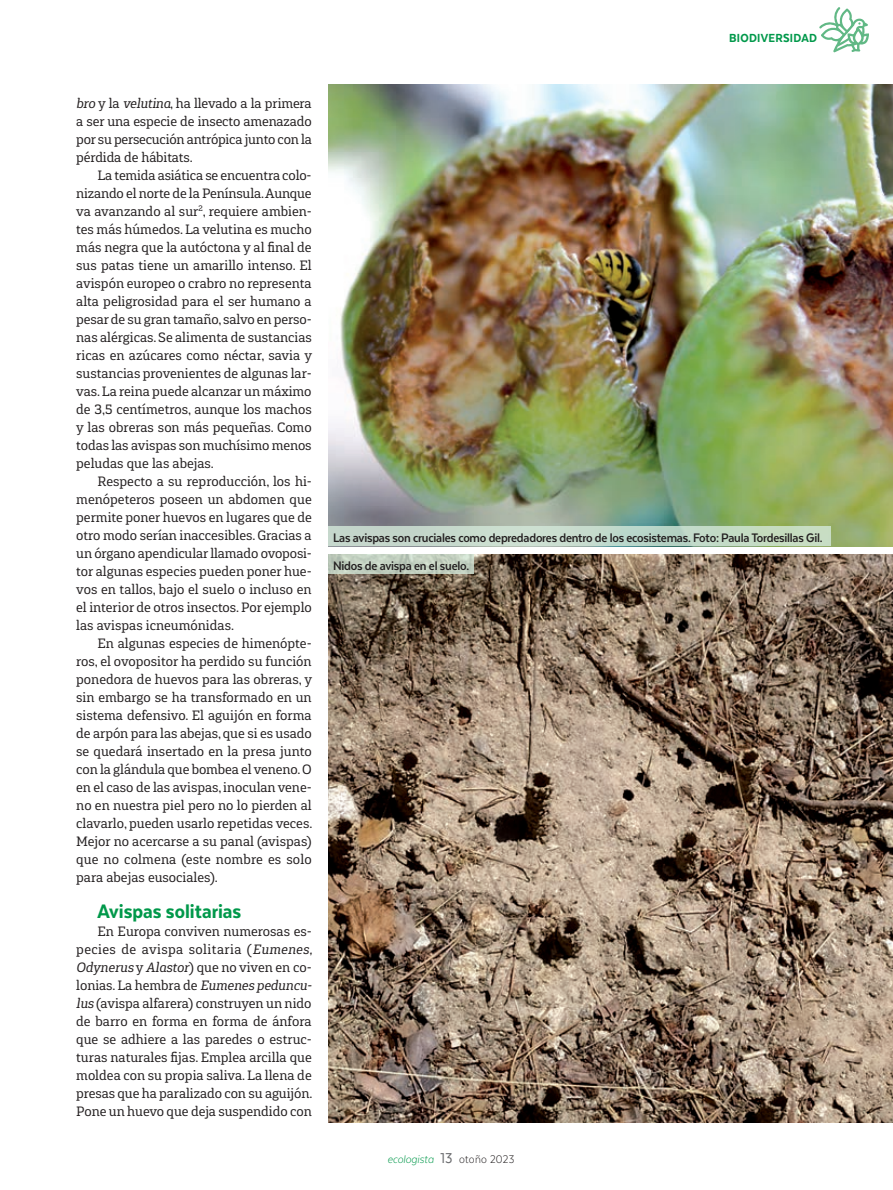
<style>
.page{position:relative;width:893px;height:1190px;background:#fff}
.page>*{position:absolute;margin:0;border:0;box-sizing:border-box;transform-origin:0 0}
.t1{font:800 22.5px "Texta Narrow";color:#00984a}
.t2{font:700 14.25px "Texta Narrow";letter-spacing:-.015em;color:#231f20}
.t3{font:13.5px/18px "Gaspo Slab";letter-spacing:-.005em;color:#231f20;text-align:justify}
.t4{font:800 13.5px "Texta Narrow";letter-spacing:.02em;color:#00984a}
.t5{font:italic 300 12.75px "Texta Narrow";color:#00984a}
.s1{font-style:italic}
.s2{font-weight:400;font-style:normal;font-size:16.5px;color:#6c6d70}
.s3{font-style:normal;color:#231f20}
</style>
<div class="page">
<svg style="left:819px;top:7px;width:49px;height:46px"></svg>
<img style="left:328px;top:85px;width:564px;height:461px">
<img style="left:328px;top:554px;width:564px;height:568px">
<svg style="left:328px;top:554px;width:146px;height:20px;background:#c1cfbf"></svg>
<svg style="left:328px;top:527px;width:502px;height:19px;background:#c4d9c9"></svg>
<p class="t4" style="left:729px;top:31px;width:89px">BIODIVERSIDAD</p>
<p class="t3" style="left:76px;top:94px;width:237px"><span class="s1">bro</span> y la <span class="s1">velutina</span>, ha llevado a la primera a ser una especie de insecto amenazado por su persecución antrópica junto con la pérdida de hábitats.</p>
<p class="t3" style="left:76px;top:166px;width:237px;text-indent:21px">La temida asiática se encuentra colo&shy;nizando el norte de la Península. Aunque va avanzando al sur<sup>2</sup>, requiere ambien&shy;tes más húmedos. La velutina es mucho más negra que la autóctona y al final de sus patas tiene un amarillo intenso. El avispón europeo o crabro no representa alta peligrosidad para el ser humano a pesar de su gran tamaño, salvo en perso&shy;nas alérgicas. Se alimenta de sustancias ricas en azúcares como néctar, savia y sustancias provenientes de algunas lar&shy;vas. La reina puede alcanzar un máximo de 3,5 centímetros, aunque los machos y las obreras son más pequeñas. Como todas las avispas son muchísimo menos peludas que las abejas.</p>
<p class="t3" style="left:76px;top:472px;width:237px;text-indent:21px">Respecto a su reproducción, los hi&shy;menópeteros poseen un abdomen que permite poner huevos en lugares que de otro modo serían inaccesibles. Gracias a un órgano apendicular llamado ovoposi&shy;tor algunas especies pueden poner hue&shy;vos en tallos, bajo el suelo o incluso en el interior de otros insectos. Por ejemplo las avispas icneumónidas.</p>
<p class="t3" style="left:76px;top:634px;width:237px;text-indent:21px">En algunas especies de himenópte&shy;ros, el ovopositor ha perdido su función ponedora de huevos para las obreras, y sin embargo se ha transformado en un sistema defensivo. El aguijón en forma de arpón para las abejas, que si es usado se quedará insertado en la presa junto con la glándula que bombea el veneno. O en el caso de las avispas, inoculan vene&shy;no en nuestra piel pero no lo pierden al clavarlo, pueden usarlo repetidas veces.<br>Mejor no acercarse a su panal (avispas) que no colmena (este nombre es solo para abejas eusociales).</p>
<h1 class="t1" style="left:97px;top:899px;width:145px">Avispas solitarias</h1>
<p class="t3" style="left:76px;top:922px;width:237px;text-indent:21px">En Europa conviven numerosas es&shy;pecies de avispa solitaria (<span class="s1">Eumenes, Odynerus</span> y <span class="s1">Alastor</span>) que no viven en co&shy;lonias. La hembra de <span class="s1">Eumenes peduncu&shy;lus</span> (avispa alfarera) construyen un nido de barro en forma en forma de ánfora que se adhiere a las paredes o estruc&shy;turas naturales fijas. Emplea arcilla que moldea con su propia saliva. La llena de presas que ha paralizado con su aguijón.<br>Pone un huevo que deja suspendido con</p>
<p class="t2" style="left:333px;top:530px;width:491px">Las avispas son cruciales como depredadores dentro de los ecosistemas. Foto: Paula Tordesillas Gil.</p>
<p class="t2" style="left:333px;top:558px;width:138px">Nidos de avispa en el suelo.</p>
<p class="t5" style="left:387px;top:1152px;width:128px">ecologista <span class="s2">13</span> <span class="s3">otoño 2023</span></p>
</div>
